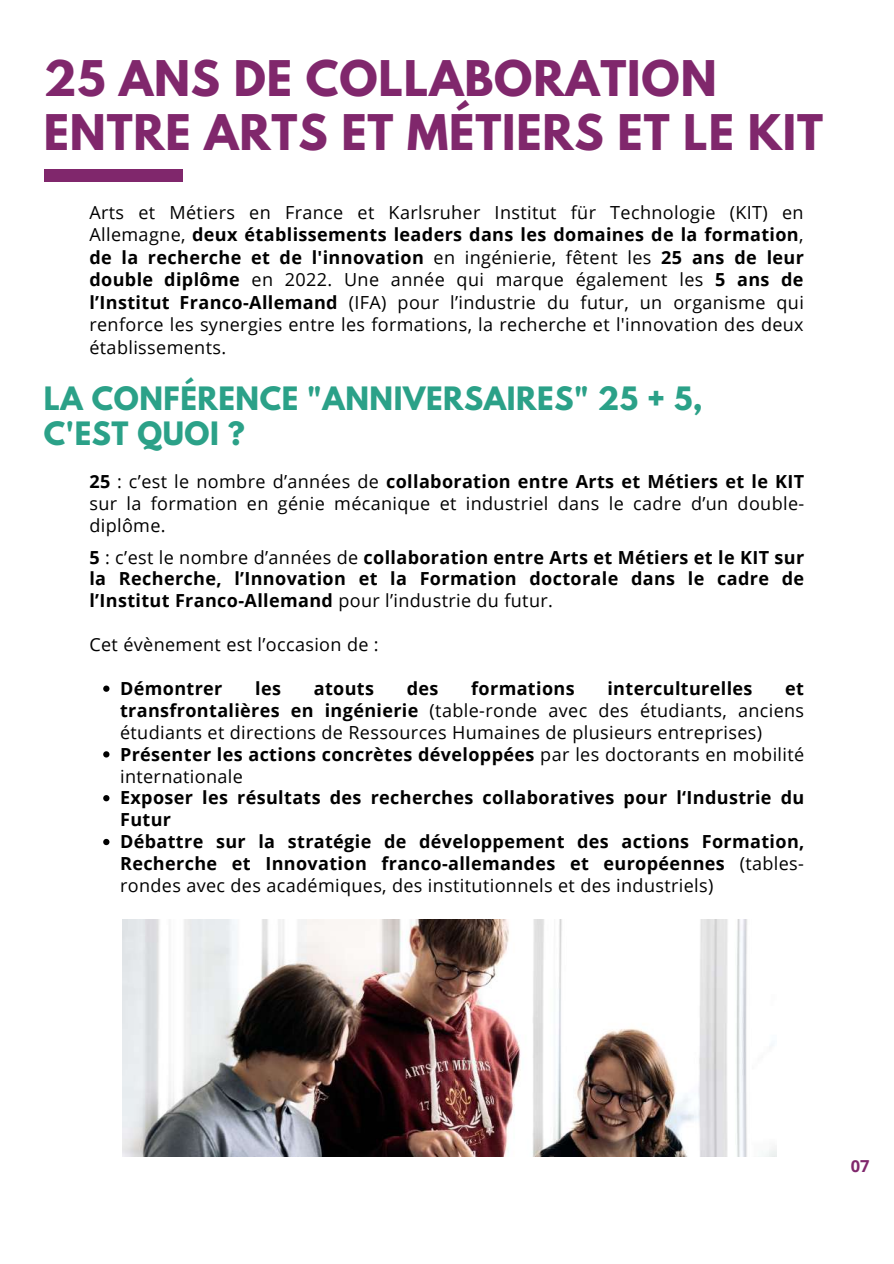
<style>
.page{position:relative;width:894px;height:1264px;background:#fff}
.page>*{position:absolute;margin:0;border:0;box-sizing:border-box;transform-origin:0 0}
.t1{font:700 43.5px/54px "League Spartan";letter-spacing:.02em;color:#80276c}
.t2{font:700 28.5px/35px "League Spartan";letter-spacing:.02em;color:#2ba188}
.t3{font:18px/22.5px "Open Sans";letter-spacing:.02em;color:#000;text-align:justify}
.t4{font:700 18px/21.9px "Open Sans";letter-spacing:.02em;color:#000}
.t5{font:700 16.5px "Open Sans";color:#80276c}
.s1{font-weight:700}
.s2{font-weight:400}
</style>
<div class="page">
<div style="left:44px;top:170px;width:138px;height:12px;background:#80276c"></div>
<img style="left:123px;top:919px;width:653px;height:237px">
<svg style="left:103px;top:685px;width:6px;height:6px"></svg>
<svg style="left:103px;top:751px;width:6px;height:6px"></svg>
<svg style="left:103px;top:795px;width:6px;height:6px"></svg>
<svg style="left:103px;top:838px;width:6px;height:7px"></svg>
<h1 class="t1" style="left:44px;top:57px;width:780px">25 ANS DE COLLABORATION<br>ENTRE ARTS ET MÉTIERS ET LE KIT</h1>
<p class="t3" style="left:89px;top:200px;width:715px">Arts et Métiers en France et Karlsruher Institut für Technologie (KIT) en Allemagne, <span class="s1">deux établissements leaders dans les domaines de la formation</span>, <span class="s1">de la recherche et de l'innovation</span> en ingénierie, fêtent les <span class="s1">25 ans de leur double diplôme</span> en 2022. Une année qui marque également les <span class="s1">5 ans de l’Institut Franco-Allemand</span> (IFA) pour l’industrie du futur, un organisme qui renforce les synergies entre les formations, la recherche et l'innovation des deux établissements.</p>
<h2 class="t2" style="left:44px;top:385px;width:660px">LA CONFÉRENCE "ANNIVERSAIRES" 25 + 5,<br>C'EST QUOI ?</h2>
<p class="t3" style="left:89px;top:470px;width:716px;line-height:21.9px"><span class="s1">25</span> : c’est le nombre d’années de <span class="s1">collaboration entre Arts et Métiers et le KIT </span>sur la formation en génie mécanique et industriel dans le cadre d’un double&shy;diplôme.</p>
<p class="t4" style="left:89px;top:545px;width:716px;text-align:justify">5 <span class="s2">: c’est le nombre d’années de</span> collaboration entre Arts et Métiers et le KIT sur la Recherche, l’Innovation et la Formation doctorale dans le cadre de l’Institut Franco-Allemand <span class="s2">pour l’industrie du futur.</span></p>
<p class="t3" style="left:89px;top:633px;width:291px">Cet évènement est l’occasion de :</p>
<p class="t4" style="left:120px;top:677px;width:104px">Démontrer</p>
<p class="t4" style="left:255px;top:677px;width:27px">les</p>
<p class="t4" style="left:314px;top:677px;width:62px">atouts</p>
<p class="t4" style="left:406px;top:677px;width:33px">des</p>
<p class="t4" style="left:471px;top:677px;width:105px">formations</p>
<p class="t4" style="left:607px;top:677px;width:146px">interculturelles</p>
<p class="t3" style="left:120px;top:677px;width:685px;line-height:21.9px;text-align:left;text-indent:665px"><span class="s1">et transfrontalières en ingénierie</span> (table-ronde avec des étudiants, anciens étudiants et directions de Ressources Humaines de plusieurs entreprises)<br><span class="s1">Présenter les actions concrètes développées</span> par les doctorants en mobilité internationale</p>
<p class="t4" style="left:120px;top:786px;width:685px">Exposer les résultats des recherches collaboratives pour l‘Industrie du Futur<br>Débattre sur la stratégie de développement des actions Formation, Recherche et Innovation franco-allemandes et européennes <span class="s2">(tables&shy;rondes avec des académiques, des institutionnels et des industriels)</span></p>
<p class="t5" style="left:850px;top:1154px;width:20px">07</p>
</div>
